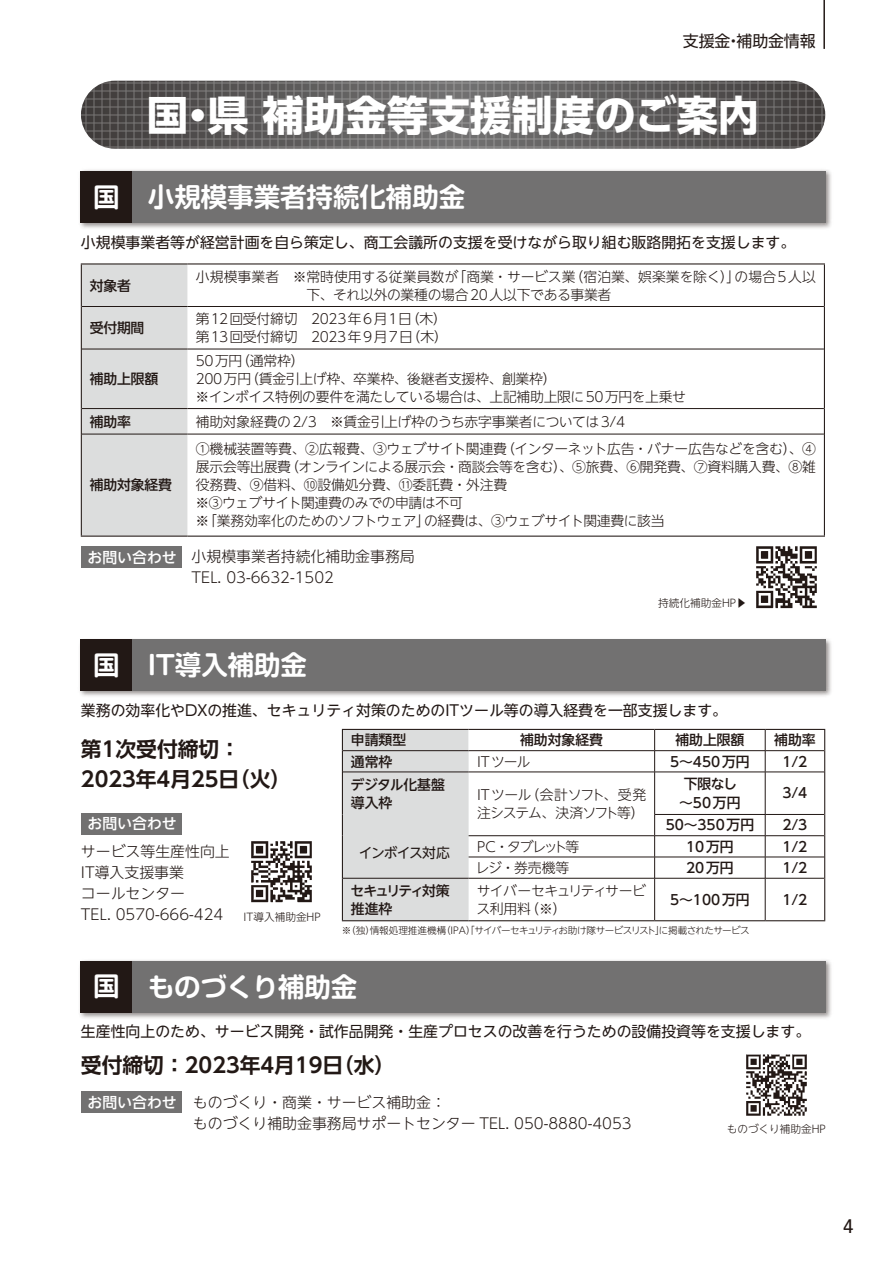
<style>
.page{position:relative;width:893px;height:1263px;background:#fff}
.page>*{position:absolute;margin:0;border:0;box-sizing:border-box;transform-origin:0 0}
.t1{font:700 41.4px "UD Shin Go Pr 6";color:#fff}
.t2{font:700 26.55px "Soft Go Std De";letter-spacing:-.005em;color:#fff}
.t3{font:700 20.85px/29.7px "UD Shin Go NT Pr 6 De";color:#221815}
.t4{font:500 19.5px "Avenir";color:#221815;scale:.95 1}
.t5{font:15.9px "UD Shin Go NT Pr 6";letter-spacing:-.01em;color:#221815}
.t6{font:14.85px "UD Shin Go NT Pr 6";color:#221815}
.t7{font:300 14.85px/21.3px "UD Shin Go NT Pr 6";color:#221815}
.t8{font:500 14.85px "UD Shin Go NT Pr 6";color:#fff}
.t9{font:300 13.8px/18.1px "UD Shin Go NT Pr 6";letter-spacing:-.02em;color:#221815}
.t10{font:500 13.8px/23px "UD Shin Go NT Pr 6";color:#221815}
.t11{font:300 13.8px "UD Shin Go NT Pr 6";letter-spacing:.005em;color:#221815}
.t12{font:300 13.8px "UD Shin Go NT Pr 6";letter-spacing:-.085em;color:#221815}
.t13{font:300 13.8px "UD Shin Go NT Pr 6";letter-spacing:-.04em;color:#221815}
.t14{font:500 13.8px/18.1px "UD Shin Go NT Pr 6";letter-spacing:-.125em;color:#221815}
.t15{font:300 13.8px "UD Shin Go NT Pr 6";letter-spacing:-.105em;color:#221815}
.t16{font:13.8px "UD Shin Go NT Pr 6";letter-spacing:-.07em;color:#221815}
.t17{font:300 10.65px "UD Shin Go NT Pr 6";color:#221815}
.t18{font:300 9.6px "UD Shin Go NT Pr 6";letter-spacing:-.06em;color:#221815}
.t19{font:300 9.6px "UD Shin Go NT Pr 6";color:#221815}
</style>
<div class="page">
<img style="left:80px;top:169px;width:751px;height:60px">
<div style="left:81px;top:171px;width:744px;height:51px;background:#727171"></div>
<div style="left:81px;top:171px;width:51px;height:51px;background:#221815"></div>
<svg style="left:81px;top:81px;width:744px;height:68px;background:#656463"></svg>
<img style="left:79px;top:639px;width:752px;height:57px">
<div style="left:81px;top:640px;width:744px;height:51px;background:#727171"></div>
<div style="left:81px;top:640px;width:51px;height:51px;background:#221815"></div>
<img style="left:79px;top:960px;width:753px;height:59px">
<div style="left:81px;top:961px;width:744px;height:51px;background:#727171"></div>
<div style="left:81px;top:961px;width:51px;height:51px;background:#221815"></div>
<div style="left:81px;top:546px;width:101px;height:21px;background:#727171"></div>
<div style="left:81px;top:813px;width:101px;height:21px;background:#727171"></div>
<div style="left:81px;top:1091px;width:101px;height:21px;background:#727171"></div>
<img style="left:756px;top:546px;width:61px;height:63px">
<img style="left:251px;top:841px;width:61px;height:62px">
<img style="left:746px;top:1054px;width:61px;height:62px">
<hr style="left:823px;top:0;width:2px;height:49px;background:#221815">
<hr style="left:187px;top:306px;width:637px;height:1px;background:#221815">
<hr style="left:187px;top:349px;width:637px;height:1px;background:#221815">
<hr style="left:187px;top:408px;width:637px;height:1px;background:#221815">
<hr style="left:187px;top:434px;width:637px;height:1px;background:#221815">
<hr style="left:81px;top:263px;width:106px;height:1px;background:#221815">
<hr style="left:187px;top:263px;width:638px;height:1px;background:#221815">
<hr style="left:824px;top:264px;width:1px;height:42px;background:#221815">
<hr style="left:824px;top:306px;width:1px;height:43px;background:#221815">
<hr style="left:824px;top:349px;width:1px;height:60px;background:#221815">
<div style="left:81px;top:264px;width:106px;height:272px;background:#dcdddd"></div>
<svg style="left:824px;top:409px;width:1px;height:25px"></svg>
<hr style="left:81px;top:434px;width:1px;height:102px;background:#221815">
<hr style="left:824px;top:434px;width:1px;height:102px;background:#221815">
<hr style="left:81px;top:536px;width:106px;height:1px;background:#221815">
<hr style="left:187px;top:536px;width:638px;height:1px;background:#221815">
<svg style="left:342px;top:729px;width:483px;height:192px"></svg>
<hr style="left:343px;top:878px;width:126px;height:1px;background:#221815">
<hr style="left:469px;top:878px;width:186px;height:1px;background:#221815">
<hr style="left:655px;top:878px;width:110px;height:1px;background:#221815">
<hr style="left:654px;top:878px;width:1px;height:42px;background:#221815">
<hr style="left:765px;top:878px;width:59px;height:1px;background:#221815">
<hr style="left:765px;top:878px;width:1px;height:42px;background:#221815">
<p class="t5" style="left:683px;top:28px;width:134px">支援金補助金情報</p>
<p class="t5" style="left:725px;top:28px;width:17px">・</p>
<h2 class="t2" style="left:93px;top:178px;width:28px">国</h2>
<h1 class="t1" style="left:207px;top:81px;width:554px">県補助金等支援制度のご案内</h1>
<h1 class="t1" style="left:147px;top:81px;width:43px">国</h1>
<h1 class="t1" style="left:177px;top:81px;width:43px">・</h1>
<h2 class="t2" style="left:148px;top:178px;width:319px">小規模事業者持続化補助金</h2>
<p class="t6" style="left:81px;top:231px;width:716px">小規模事業者等が経営計画を自ら策定し、商工会議所の支援を受けながら取り組む販路開拓を支援します。</p>
<p class="t10" style="left:90px;top:273px;width:43px">対象者</p>
<p class="t10" style="left:90px;top:316px;width:56px">受付期間</p>
<p class="t10" style="left:90px;top:367px;width:70px">補助上限額</p>
<p class="t10" style="left:90px;top:409px;width:43px">補助率</p>
<p class="t10" style="left:90px;top:473px;width:84px">補助対象経費</p>
<p class="t8" style="left:88px;top:545px;width:91px">お問い合わせ</p>
<p class="t11" style="left:196px;top:265px;width:264px">小規模事業者　※常時使用する従業員数が</p>
<p class="t9" style="left:452px;top:267px;width:125px">「商業・サービス業</p>
<p class="t9" style="left:570px;top:267px;width:172px">（宿泊業、娯楽業を除く）」</p>
<p class="t9" style="left:735px;top:267px;width:83px">の場合5人以</p>
<p class="t9" style="left:196px;top:282px;width:417px;line-height:24.3px">　　　　　　　　下、それ以外の業種の場合20人以下である事業者第12回受付締切　2023年6月1 （日木(</p>
<p class="t9" style="left:196px;top:327px;width:253px">第13回受付締切　2023年9月7 （日木(</p>
<p class="t9" style="left:236px;top:351px;width:70px">（通常枠(</p>
<p class="t9" style="left:196px;top:351px;width:48px">50万円</p>
<p class="t9" style="left:245px;top:369px;width:313px">（賃金引上げ枠、卒業枠、後継者支援枠、創業枠(</p>
<p class="t9" style="left:196px;top:369px;width:492px">200万円<br>※インボイス特例の要件を満たしている場合は、上記補助上限に50万円を上乗せ</p>
<p class="t9" style="left:196px;top:412px;width:431px">補助対象経費の 2/3　※賃金引上げ枠のうち赤字事業者については3/4</p>
<p class="t9" style="left:285px;top:439px;width:532px;text-indent:-89px">①機械装置等費、②広報費、③ウェブサイト関連費<br>（オンラインによる展示会・商談会等を含む）、 ⑤旅費、⑥開発費、⑦資料購入費、⑧雑</p>
<p class="t9" style="left:501px;top:439px;width:316px">（インターネット広告・バナー広告などを含む、( 4</p>
<p class="t9" style="left:196px;top:457px;width:97px">展示会等出展費</p>
<p class="t9" style="left:196px;top:475px;width:313px">役務費、⑨借料、⑩設備処分費、⑪委託費・外注費</p>
<p class="t9" style="left:196px;top:493px;width:269px">※③ウェブサイト関連費のみでの申請は不可</p>
<p class="t9" style="left:424px;top:511px;width:242px">の経費は、③ウェブサイト関連費に該当</p>
<p class="t9" style="left:196px;top:511px;width:236px">※「業務効率化のためのソフトウェア」</p>
<p class="t7" style="left:192px;top:545px;width:225px">小規模事業者持続化補助金事務局<br>TEL. 03-6632-1502</p>
<p class="t17" style="left:658px;top:594px;width:90px">持続化補助金HP▶</p>
<h2 class="t2" style="left:148px;top:646px;width:161px">IT導入補助金</h2>
<p class="t6" style="left:81px;top:698px;width:648px">業務の効率化やDXの推進、セキュリティ対策のためのITツール等の導入経費を一部支援します。</p>
<h2 class="t2" style="left:93px;top:646px;width:28px">国</h2>
<h3 class="t3" style="left:81px;top:733px;width:212px">第1次受付締切：<br>2023年4月25 （日火(</h3>
<p class="t8" style="left:88px;top:812px;width:91px">お問い合わせ</p>
<p class="t10" style="left:351px;top:728px;width:57px">申請類型</p>
<p class="t10" style="left:520px;top:728px;width:84px">補助対象経費</p>
<p class="t10" style="left:675px;top:728px;width:71px">補助上限額</p>
<p class="t10" style="left:351px;top:749px;width:96px">通常枠<br>デジタル化基盤</p>
<p class="t10" style="left:351px;top:790px;width:43px">導入枠</p>
<p class="t9" style="left:477px;top:752px;width:55px">ITツール</p>
<p class="t9" style="left:525px;top:785px;width:122px">（会計ソフト、受発</p>
<p class="t9" style="left:477px;top:785px;width:56px">ITツール</p>
<p class="t12" style="left:477px;top:802px;width:169px">注システム、決済ソフト等(</p>
<p class="t10" style="left:670px;top:749px;width:81px">5〜450万円</p>
<p class="t10" style="left:684px;top:772px;width:55px">下限なし</p>
<p class="t10" style="left:679px;top:790px;width:63px">～50万円</p>
<p class="t10" style="left:666px;top:813px;width:90px">50～350万円</p>
<p class="t7" style="left:81px;top:840px;width:150px">サービス等生産性向上<br>IT導入支援事業<br>コールセンター<br>TEL. 0570-666-424</p>
<p class="t17" style="left:244px;top:908px;width:79px">IT導入補助金HP</p>
<p class="t16" style="left:359px;top:842px;width:92px">インボイス対応</p>
<p class="t15" style="left:477px;top:835px;width:104px">PC・タブレット等</p>
<p class="t9" style="left:476px;top:858px;width:95px">レジ・券売機等</p>
<p class="t10" style="left:686px;top:834px;width:49px">10 万円</p>
<p class="t10" style="left:686px;top:856px;width:49px">20 万円</p>
<p class="t14" style="left:350px;top:881px;width:101px">セキュリティ対策推進枠</p>
<p class="t13" style="left:477px;top:879px;width:171px">サイバーセキュリティサービ</p>
<p class="t10" style="left:670px;top:887px;width:81px">5～100万円</p>
<p class="t9" style="left:525px;top:899px;width:43px">（※）</p>
<p class="t9" style="left:476px;top:899px;width:56px">ス利用料</p>
<p class="t18" style="left:441px;top:922px;width:310px">（IPA）「サイバーセキュリティお助け隊サービスリストに掲載されたサービス</p>
<p class="t18" style="left:342px;top:922px;width:35px">※（独）</p>
<p class="t19" style="left:370px;top:922px;width:78px">情報処理推進機構</p>
<p class="t18" style="left:655px;top:922px;width:11px">」</p>
<p class="t10" style="left:774px;top:728px;width:43px">補助率</p>
<p class="t10" style="left:782px;top:749px;width:26px">1/2</p>
<p class="t10" style="left:782px;top:781px;width:26px">3/4</p>
<p class="t10" style="left:782px;top:813px;width:26px">2/3</p>
<p class="t10" style="left:782px;top:834px;width:26px">1/2</p>
<p class="t10" style="left:782px;top:856px;width:26px">1/2</p>
<p class="t10" style="left:782px;top:887px;width:26px">1/2</p>
<h2 class="t2" style="left:148px;top:968px;width:211px">ものづくり補助金</h2>
<p class="t6" style="left:81px;top:1019px;width:731px">生産性向上のため、サービス開発・試作品開発・生産プロセスの改善を行うための設備投資等を支援します。</p>
<h2 class="t2" style="left:93px;top:967px;width:28px">国</h2>
<h3 class="t3" style="left:81px;top:1049px;width:316px">受付締切：2023年4月19 （日水(</h3>
<p class="t8" style="left:88px;top:1090px;width:91px">お問い合わせ</p>
<p class="t7" style="left:193px;top:1091px;width:440px">ものづくり・商業・サービス補助金：<br>ものづくり補助金事務局サポートセンター TEL. 050-8880-4053</p>
<p class="t17" style="left:727px;top:1120px;width:101px">ものづくり補助金HP</p>
<h3 class="t4" style="left:843px;top:1209px;width:12px">4</h3>
</div>
